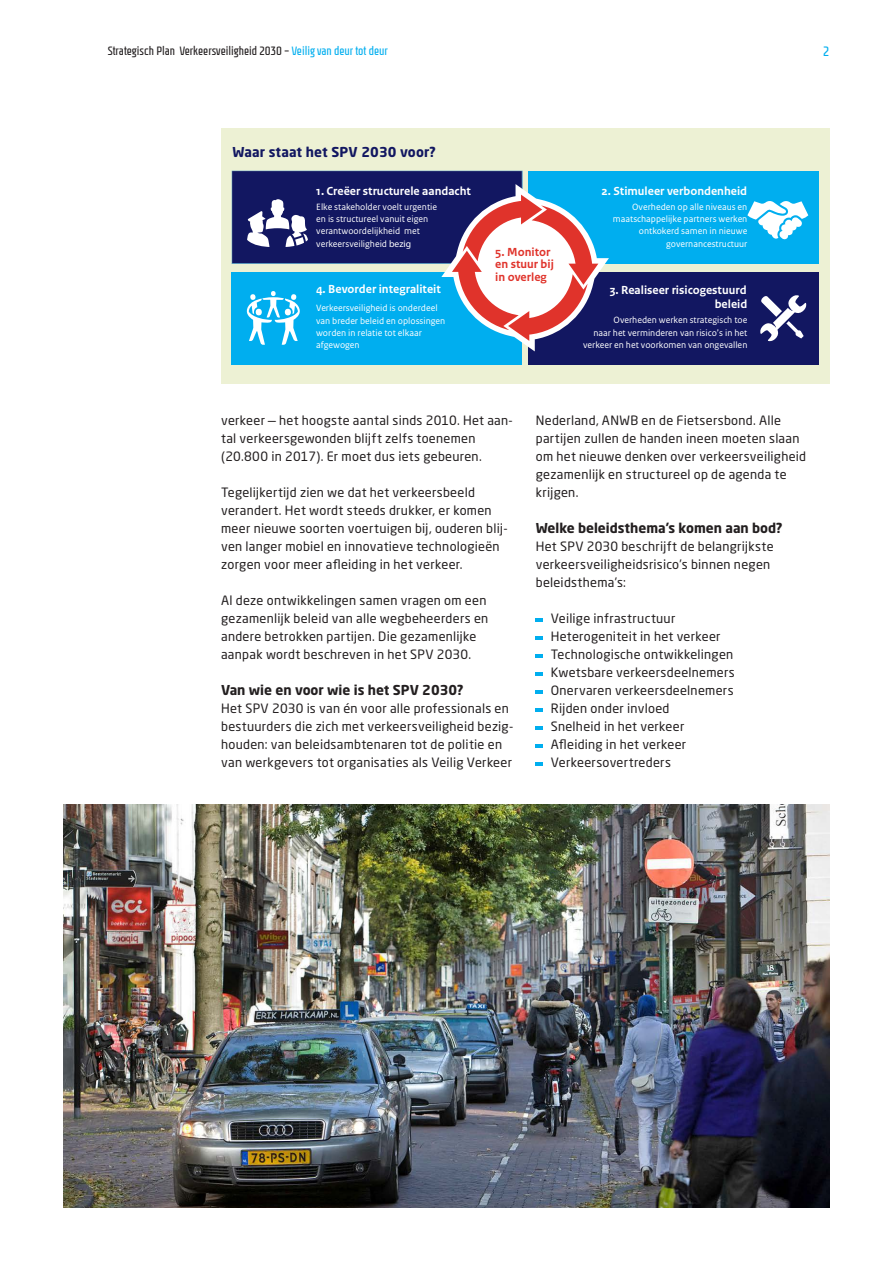
<style>
.page{position:relative;width:893px;height:1263px;background:#fff}
.page>*{position:absolute;margin:0;border:0;box-sizing:border-box;transform-origin:0 0}
.t1{font:700 13.5px "Neo Sans W1 G";color:#231f20}
.t2{font:700 13.5px "Neo Sans W1 G";letter-spacing:.01em;color:#121761}
.t3{font:condensed 13.5px "Rawer";color:#00aeef}
.t4{font:12.75px/18px "Neo Sans W1 G";letter-spacing:.02em;color:#231f20}
.t5{font:700 12.3px/14.9px "Rijksoverheid Sans Text";color:#fff;text-align:right}
.t6{font:700 12.3px/12.3px "Rijksoverheid Sans Text";color:#e0332b}
.t7{font:condensed 12px "Rawer";color:#231f20}
.t8{font:9.6px/12.3px "Rijksoverheid Sans Text";color:#fff}
.s1{color:#00aeef}
.s2{font-family:"Myriad Pro"}
</style>
<div class="page">
<svg style="left:536px;top:618px;width:7px;height:4px"></svg>
<svg style="left:536px;top:636px;width:7px;height:4px"></svg>
<svg style="left:536px;top:654px;width:7px;height:4px"></svg>
<svg style="left:536px;top:672px;width:7px;height:4px"></svg>
<svg style="left:536px;top:690px;width:7px;height:4px"></svg>
<svg style="left:536px;top:708px;width:7px;height:4px"></svg>
<svg style="left:536px;top:726px;width:7px;height:4px"></svg>
<svg style="left:536px;top:744px;width:7px;height:4px"></svg>
<svg style="left:536px;top:762px;width:7px;height:4px"></svg>
<div style="left:221px;top:128px;width:608px;height:255px;background:#edf1d4"></div>
<img style="left:64px;top:805px;width:765px;height:403px">
<div style="left:528px;top:171px;width:291px;height:93px;background:#00aeef"></div>
<div style="left:528px;top:272px;width:291px;height:93px;background:#121761"></div>
<div style="left:232px;top:272px;width:290px;height:93px;background:#00aeef"></div>
<svg style="left:747px;top:201px;width:61px;height:39px"></svg>
<svg style="left:232px;top:171px;width:377px;height:180px"></svg>
<svg style="left:760px;top:295px;width:47px;height:47px"></svg>
<p class="t7" style="left:108px;top:44px;width:282px">Strategisch Plan Verkeersveiligheid 2030 – <span class="s1">Veilig van deur tot deur</span></p>
<p class="t3" style="left:823px;top:44px;width:8px">2</p>
<p class="t2" style="left:233px;top:143px;width:205px">Waar staat het SPV 2030 voor?</p>
<p class="t5" style="left:316px;top:184px;width:156px">1. Creëer structurele aandacht</p>
<p class="t8" style="left:316px;top:200px;width:122px">Elke stakeholder voelt urgentie en is structureel vanuit eigen verantwoordelijkheid met verkeersveiligheid <span class="s2">bezig</span></p>
<p class="t5" style="left:316px;top:282px;width:126px">4. Bevorder integraliteit</p>
<p class="t8" style="left:316px;top:302px;width:131px">Verkeersveiligheid is onderdeel van breder beleid en oplossingen worden in relatie tot elkaar afgewogen</p>
<p class="t6" style="left:495px;top:246px;width:60px">5. Monitor en stuur bij in overleg</p>
<p class="t5" style="left:601px;top:184px;width:147px">2. Stimuleer verbondenheid</p>
<p class="t8" style="left:613px;top:200px;width:136px;text-align:right">Overheden op alle niveaus en maatschappelijke partners werken ontkokerd samen in nieuwe governancestructuur</p>
<p class="t5" style="left:610px;top:282px;width:139px">3. Realiseer risicogestuurd beleid</p>
<p class="t8" style="left:583px;top:314px;width:166px;text-align:right">Overheden werken strategisch toe<br>naar het verminderen van risico’s in het verkeer en het voorkomen van ongevallen</p>
<p class="t4" style="left:221px;top:411px;width:293px">verkeer — het hoogste aantal sinds 2010. Het aan&shy;tal verkeersgewonden blijft zelfs toenemen (20.800 in 2017). Er moet dus iets gebeuren.</p>
<p class="t4" style="left:221px;top:483px;width:288px">Tegelijkertijd zien we dat het verkeersbeeld verandert. Het wordt steeds drukker, er komen meer nieuwe soorten voertuigen bij, ouderen blij&shy;ven langer mobiel en innovatieve technologieën zorgen voor meer afleiding in het verkeer.</p>
<p class="t4" style="left:221px;top:591px;width:269px">Al deze ontwikkelingen samen vragen om een gezamenlijk beleid van alle wegbeheerders en andere betrokken partijen. Die gezamenlijke aanpak wordt beschreven in het SPV 2030.</p>
<p class="t1" style="left:221px;top:681px;width:244px">Van wie en voor wie is het SPV 2030?</p>
<p class="t4" style="left:221px;top:699px;width:294px">Het SPV 2030 is van én voor alle professionals en bestuurders die zich met verkeersveiligheid bezig&shy;houden: van beleidsambtenaren tot de politie en van werkgevers tot organisaties als Veilig Verkeer</p>
<p class="t4" style="left:536px;top:411px;width:272px">Nederland, ANWB en de Fietsersbond. Alle partijen zullen de handen ineen moeten slaan om het nieuwe denken over verkeersveiligheid gezamenlijk en structureel op de agenda te krijgen.</p>
<p class="t1" style="left:536px;top:519px;width:248px">Welke beleidsthema’s komen aan bod?</p>
<p class="t4" style="left:536px;top:537px;width:239px">Het SPV 2030 beschrijft de belangrijkste verkeersveiligheidsrisico’s binnen negen beleidsthema’s:</p>
<p class="t4" style="left:551px;top:609px;width:186px">Veilige infrastructuur<br>Heterogeniteit in het verkeer<br>Technologische ontwikkelingen<br>Kwetsbare verkeersdeelnemers<br>Onervaren verkeersdeelnemers<br>Rijden onder invloed<br>Snelheid in het verkeer<br>Afleiding in het verkeer<br>Verkeersovertreders</p>
</div>
